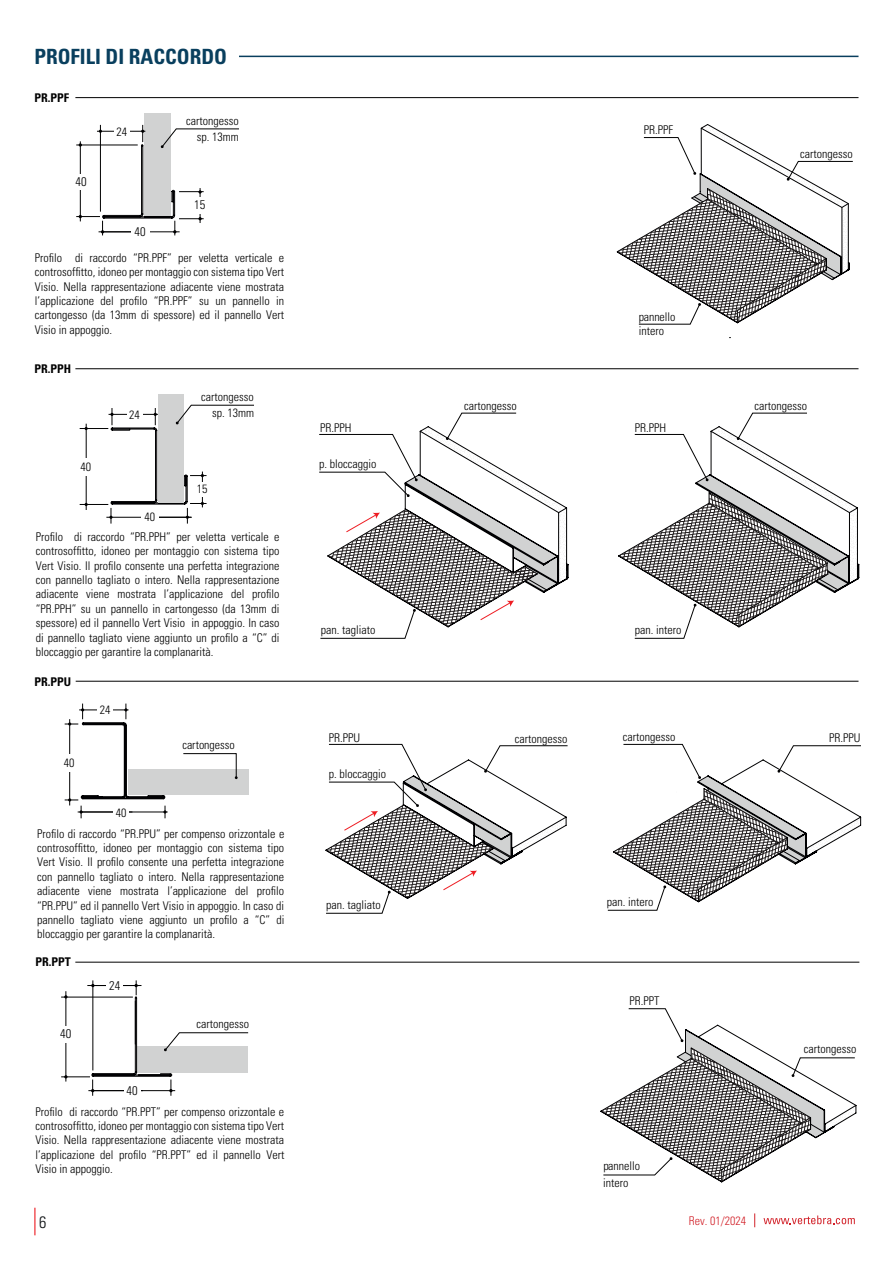
<style>
.page{position:relative;width:893px;height:1263px;background:#fff}
.page>*{position:absolute;margin:0;border:0;box-sizing:border-box;transform-origin:0 0}
.t1{font:700 condensed 21px "Univers LT Std";color:#093f5e}
.t2{font:300 condensed 16.5px "Univers LT Std";color:#101315}
.t3{font:300 condensed 12.6px "Univers LT Std";color:#000001}
.t4{font:300 condensed 12.45px "Univers LT Std";color:#000001}
.t5{font:300 condensed 12px/14.4px "Univers LT Std";color:#000001;text-align:justify}
.t6{font:700 condensed 12px "Univers LT Std";color:#000001}
.t7{font:300 condensed 12px "Univers LT Std";color:#d2222a}
</style>
<div class="page">
<hr style="left:239px;top:56px;width:619px;height:1px;background:#093f5e">
<hr style="left:75px;top:97px;width:783px;height:1px;background:#000001">
<hr style="left:75px;top:368px;width:783px;height:1px;background:#000001">
<hr style="left:76px;top:681px;width:782px;height:1px;background:#000001">
<hr style="left:75px;top:962px;width:784px;height:1px;background:#000001">
<div style="left:144px;top:113px;width:27px;height:103px;background:#d1d2d2"></div>
<div style="left:158px;top:394px;width:25px;height:108px;background:#d1d2d2"></div>
<div style="left:128px;top:769px;width:121px;height:26px;background:#d1d2d2"></div>
<hr style="left:78px;top:812px;width:90px;height:1px;background:#000001">
<svg style="left:183px;top:753px;width:55px;height:26px"></svg>
<svg style="left:65px;top:703px;width:102px;height:115px"></svg>
<div style="left:66px;top:754px;width:8px;height:17px;background:#fff"></div>
<svg style="left:80px;top:405px;width:174px;height:119px"></svg>
<div style="left:127px;top:409px;width:16px;height:10px;background:#fff"></div>
<svg style="left:76px;top:125px;width:163px;height:110px"></svg>
<div style="left:114px;top:126px;width:16px;height:9px;background:#fff"></div>
<svg style="left:61px;top:980px;width:188px;height:116px"></svg>
<div style="left:61px;top:1026px;width:10px;height:17px;background:#fff"></div>
<svg style="left:34px;top:1208px;width:1px;height:27px"></svg>
<svg style="left:617px;top:124px;width:236px;height:214px"></svg>
<svg style="left:634px;top:413px;width:224px;height:226px"></svg>
<svg style="left:600px;top:1008px;width:256px;height:174px"></svg>
<svg style="left:607px;top:744px;width:254px;height:167px"></svg>
<svg style="left:326px;top:744px;width:242px;height:170px"></svg>
<svg style="left:319px;top:413px;width:248px;height:226px"></svg>
<svg style="left:763px;top:1215px;width:92px;height:9px"></svg>
<svg style="left:754px;top:1213px;width:1px;height:14px"></svg>
<h1 class="t1" style="left:34px;top:43px;width:194px">PROFILI DI RACCORDO</h1>
<p class="t6" style="left:35px;top:90px;width:36px">PR.PPF</p>
<p class="t3" style="left:76px;top:174px;width:13px">40</p>
<p class="t5" style="left:116px;top:124px;width:12px">24</p>
<p class="t4" style="left:135px;top:224px;width:13px">40</p>
<p class="t5" style="left:186px;top:113px;width:54px">cartongesso</p>
<p class="t5" style="left:197px;top:130px;width:43px">sp. 13mm</p>
<p class="t4" style="left:194px;top:197px;width:13px">15</p>
<p class="t5" style="left:35px;top:250px;width:251px">Profilo di raccordo “PR.PPF” per veletta verticale e controsoffitto, idoneo per montaggio con sistema tipo Vert Visio. Nella rappresentazione adiacente viene mostrata l’applicazione del profilo “PR.PPF” su un pannello in cartongesso (da 13mm di spessore) ed il pannello Vert Visio in appoggio.</p>
<p class="t6" style="left:35px;top:361px;width:38px">PR.PPH</p>
<p class="t5" style="left:80px;top:460px;width:12px">40</p>
<p class="t5" style="left:129px;top:407px;width:12px">24</p>
<p class="t5" style="left:144px;top:510px;width:12px">40</p>
<p class="t5" style="left:201px;top:389px;width:55px;line-height:15.8px;text-align:right">cartongesso sp. 13mm</p>
<p class="t5" style="left:197px;top:482px;width:12px">15</p>
<p class="t5" style="left:36px;top:529px;width:245px">Profilo di raccordo “PR.PPH” per veletta verticale e controsoffitto, idoneo per montaggio con sistema tipo Vert Visio. Il profilo consente una perfetta integrazione con pannello tagliato o intero. Nella rappresentazione adiacente viene mostrata l’applicazione del profilo “PR.PPH” su un pannello in cartongesso (da 13mm di spessore) ed il pannello Vert Visio in appoggio. In caso di pannello tagliato viene aggiunto un profilo a “C” di bloccaggio per garantire la complanarità.</p>
<p class="t6" style="left:35px;top:675px;width:38px">PR.PPU</p>
<p class="t5" style="left:64px;top:755px;width:12px">40</p>
<p class="t5" style="left:100px;top:703px;width:12px">24</p>
<p class="t5" style="left:116px;top:805px;width:12px">40</p>
<p class="t5" style="left:182px;top:738px;width:54px">cartongesso</p>
<p class="t5" style="left:37px;top:826px;width:249px">Profilo di raccordo “PR.PPU” per compenso orizzontale e controsoffitto, idoneo per montaggio con sistema tipo Vert Visio. Il profilo consente una perfetta integrazione con pannello tagliato o intero. Nella rappresentazione adiacente viene mostrata l’applicazione del profilo “PR.PPU” ed il pannello Vert Visio in appoggio. In caso di pannello tagliato viene aggiunto un profilo a “C” di bloccaggio per garantire la complanarità.</p>
<p class="t6" style="left:35px;top:955px;width:37px">PR.PPT</p>
<p class="t3" style="left:60px;top:1026px;width:13px">40</p>
<p class="t3" style="left:109px;top:978px;width:13px">24</p>
<p class="t3" style="left:126px;top:1083px;width:13px">40</p>
<p class="t5" style="left:197px;top:1017px;width:54px">cartongesso</p>
<p class="t5" style="left:35px;top:1104px;width:250px">Profilo di raccordo “PR.PPT” per compenso orizzontale e controsoffitto, idoneo per montaggio con sistema tipo Vert Visio. Nella rappresentazione adiacente viene mostrata l’applicazione del profilo “PR.PPT” ed il pannello Vert Visio in appoggio.</p>
<p class="t5" style="left:644px;top:123px;width:31px">PR.PPF</p>
<p class="t5" style="left:639px;top:309px;width:38px">pannello</p>
<p class="t5" style="left:320px;top:420px;width:33px">PR.PPH</p>
<p class="t5" style="left:319px;top:457px;width:59px">p. bloccaggio</p>
<p class="t5" style="left:464px;top:398px;width:54px">cartongesso</p>
<p class="t5" style="left:639px;top:324px;width:27px">intero</p>
<p class="t5" style="left:635px;top:420px;width:33px">PR.PPH</p>
<p class="t5" style="left:321px;top:623px;width:56px">pan. tagliato</p>
<p class="t5" style="left:635px;top:623px;width:48px">pan. intero</p>
<p class="t5" style="left:800px;top:146px;width:54px">cartongesso</p>
<p class="t5" style="left:754px;top:398px;width:54px">cartongesso</p>
<p class="t5" style="left:329px;top:730px;width:33px">PR.PPU</p>
<p class="t5" style="left:329px;top:767px;width:59px">p. bloccaggio</p>
<p class="t5" style="left:326px;top:898px;width:56px">pan. tagliato</p>
<p class="t5" style="left:515px;top:731px;width:54px">cartongesso</p>
<p class="t5" style="left:623px;top:730px;width:54px">cartongesso</p>
<p class="t5" style="left:829px;top:730px;width:33px">PR.PPU</p>
<p class="t5" style="left:607px;top:895px;width:48px">pan. intero</p>
<p class="t5" style="left:630px;top:993px;width:31px">PR.PPT</p>
<p class="t5" style="left:603px;top:1157px;width:38px;line-height:17.2px">pannello intero</p>
<p class="t5" style="left:804px;top:1042px;width:54px">cartongesso</p>
<h2 class="t2" style="left:39px;top:1213px;width:9px">6</h2>
<p class="t7" style="left:689px;top:1213px;width:59px">Rev. 01/2024</p>
</div>
